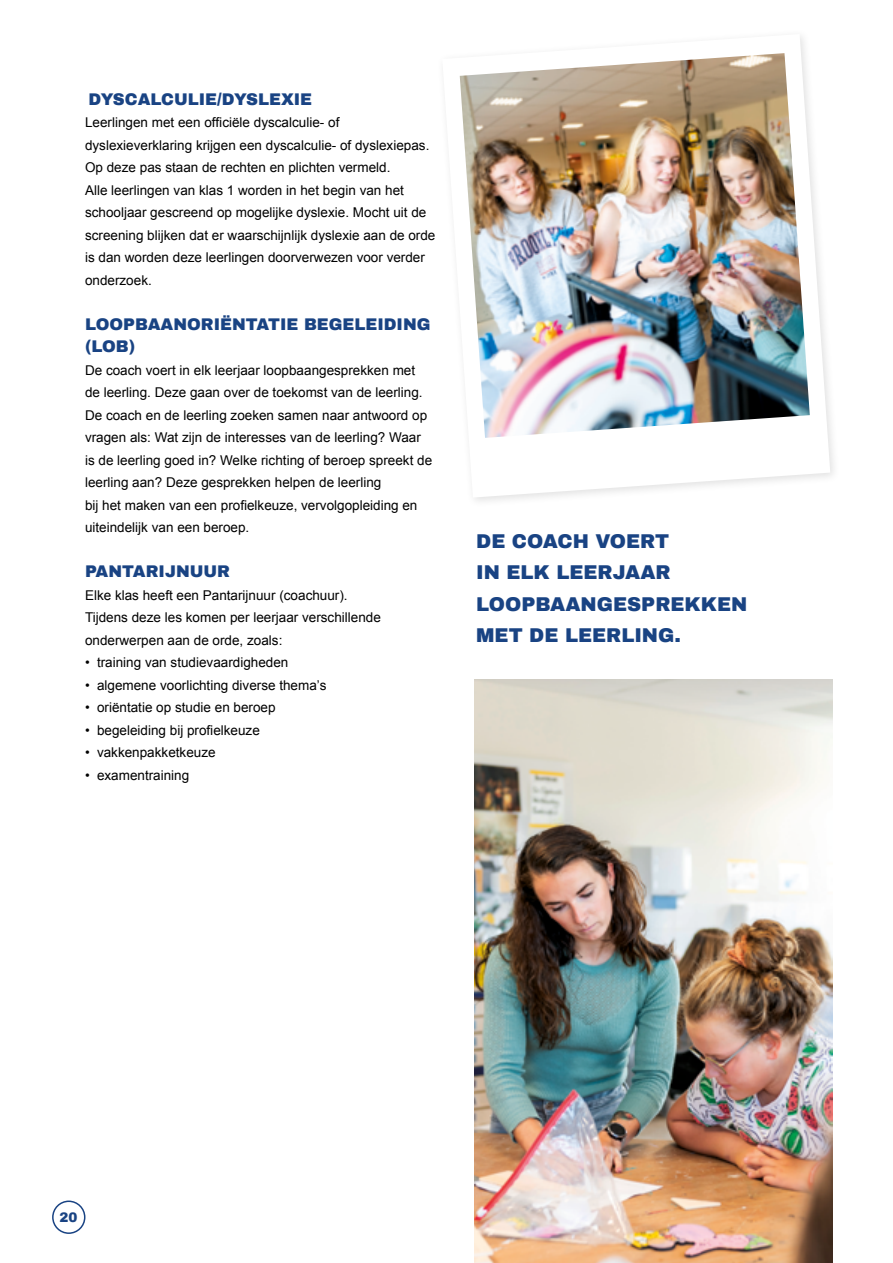
<style>
.page{position:relative;width:893px;height:1263px;background:#fff}
.page>*{position:absolute;margin:0;border:0;box-sizing:border-box;transform-origin:0 0}
.subkoppen{font:900 19.5px/31.5px "Archivo";color:#194383}
.subkoppen-2{font:900 16.5px/22.5px "Archivo";color:#194383}
.platte_tekst{font:900 16.5px "Archivo";color:#194383}
.platte_tekst-2{font:13.5px/22.5px "Arial";color:#000}
.t1{font:900 13.5px "Archivo";color:#194383}
</style>
<div class="page">
<div style="left:52px;top:1200px;width:33px;height:34px;border:2px solid #194383;border-radius:50%"></div>
<svg style="left:459px;top:36px;width:371px;height:462px"></svg>
<img style="left:460px;top:53px;width:350px;height:385px">
<img style="left:475px;top:679px;width:357px;height:584px">
<p class="platte_tekst" style="left:89px;top:89px;width:225px">DYSCALCULIE/DYSLEXIE</p>
<p class="platte_tekst-2" style="left:85px;top:111px;width:346px">Leerlingen met een officiële dyscalculie- of dyslexieverklaring krijgen een dyscalculie- of dyslexiepas.<br>Op deze pas staan de rechten en plichten vermeld.</p>
<p class="platte_tekst-2" style="left:85px;top:179px;width:352px">Alle leerlingen van klas 1 worden in het begin van het schooljaar gescreend op mogelijke dyslexie. Mocht uit de screening blijken dat er waarschijnlijk dyslexie aan de orde is dan worden deze leerlingen doorverwezen voor verder onderzoek.</p>
<p class="subkoppen-2" style="left:85px;top:313px;width:347px">LOOPBAANORIËNTATIE BEGELEIDING (LOB)</p>
<p class="platte_tekst-2" style="left:85px;top:359px;width:349px">De coach voert in elk leerjaar loopbaangesprekken met de leerling. Deze gaan over de toekomst van de leerling.<br>De coach en de leerling zoeken samen naar antwoord op vragen als: Wat zijn de interesses van de leerling? Waar is de leerling goed in? Welke richting of beroep spreekt de leerling aan? Deze gesprekken helpen de leerling</p>
<p class="platte_tekst-2" style="left:85px;top:494px;width:334px">bij het maken van een profielkeuze, vervolgopleiding en uiteindelijk van een beroep.</p>
<p class="subkoppen-2" style="left:85px;top:560px;width:147px">PANTARIJNUUR</p>
<p class="platte_tekst-2" style="left:85px;top:584px;width:264px">Elke klas heeft een Pantarijnuur (coachuur).</p>
<p class="platte_tekst-2" style="left:85px;top:606px;width:297px">Tijdens deze les komen per leerjaar verschillende onderwerpen aan de orde, zoals:</p>
<p class="platte_tekst-2" style="left:85px;top:651px;width:205px">• training van studievaardigheden</p>
<p class="platte_tekst-2" style="left:85px;top:674px;width:243px">• algemene voorlichting diverse thema’s</p>
<p class="platte_tekst-2" style="left:85px;top:696px;width:192px">• oriëntatie op studie en beroep</p>
<p class="platte_tekst-2" style="left:85px;top:719px;width:176px">• begeleiding bij profielkeuze</p>
<p class="platte_tekst-2" style="left:85px;top:741px;width:132px">• vakkenpakketkeuze</p>
<p class="platte_tekst-2" style="left:85px;top:764px;width:106px">• examentraining</p>
<p class="subkoppen" style="left:476px;top:525px;width:273px">DE COACH VOERT<br>IN ELK LEERJAAR<br>LOOPBAANGESPREKKEN<br>MET DE LEERLING.</p>
<p class="t1" style="left:60px;top:1209px;width:20px">20</p>
</div>
